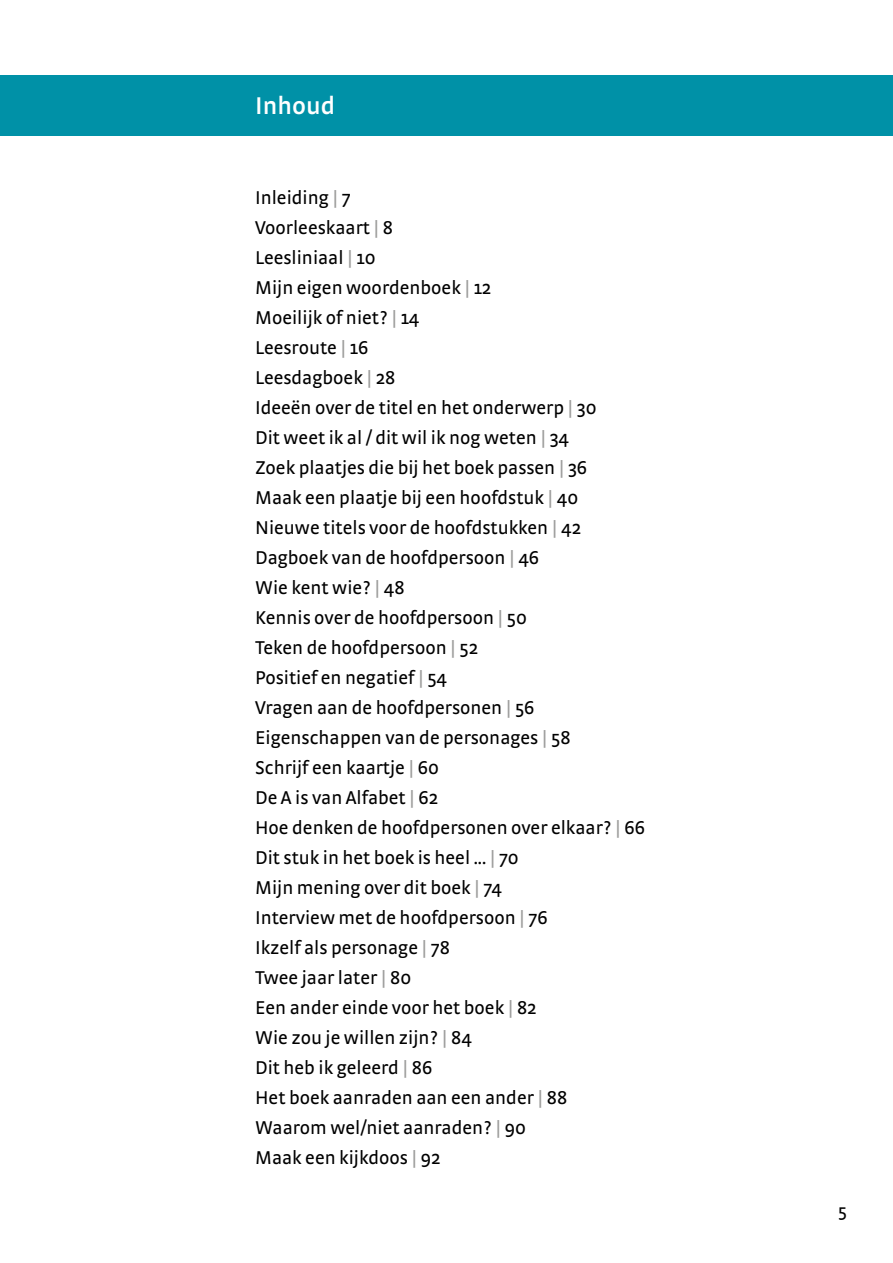
<style>
.page{position:relative;width:893px;height:1263px;background:#fff}
.page>*{position:absolute;margin:0;border:0;box-sizing:border-box;transform-origin:0 0}
.t1{font:600 25.5px "Strada OT";color:#fff}
.t2{font:19.5px/30px "Strada OT";color:#000}
.t3{font:18.6px "Strada OT";color:#000}
.s1{color:#9d9d9c}
</style>
<div class="page">
<div style="left:0;top:75px;width:893px;height:61px;background:#0091a7"></div>
<h1 class="t1" style="left:255px;top:91px;width:82px">Inhoud</h1>
<p class="t2" style="left:255px;top:183px;width:391px">Inleiding <span class="s1">|</span> 7<br>Voorleeskaart <span class="s1">|</span> 8<br>Leesliniaal <span class="s1">|</span> 10<br>Mijn eigen woordenboek <span class="s1">|</span> 12<br>Moeilijk of niet? <span class="s1">|</span> 14<br>Leesroute <span class="s1">|</span> 16<br>Leesdagboek <span class="s1">|</span> 28<br>Ideeën over de titel en het onderwerp <span class="s1">|</span> 30<br>Dit weet ik al / dit wil ik nog weten <span class="s1">|</span> 34<br>Zoek plaatjes die bij het boek passen <span class="s1">|</span> 36<br>Maak een plaatje bij een hoofdstuk <span class="s1">|</span> 40<br>Nieuwe titels voor de hoofdstukken <span class="s1">|</span> 42<br>Dagboek van de hoofdpersoon <span class="s1">|</span> 46<br>Wie kent wie? <span class="s1">|</span> 48<br>Kennis over de hoofdpersoon <span class="s1">|</span> 50<br>Teken de hoofdpersoon <span class="s1">|</span> 52<br>Positief en negatief <span class="s1">|</span> 54<br>Vragen aan de hoofdpersonen <span class="s1">|</span> 56<br>Eigenschappen van de personages <span class="s1">|</span> 58<br>Schrijf een kaartje <span class="s1">|</span> 60<br>De A is van Alfabet <span class="s1">|</span> 62<br>Hoe denken de hoofdpersonen over elkaar? <span class="s1">|</span> 66<br>Dit stuk in het boek is heel ... <span class="s1">|</span> 70<br>Mijn mening over dit boek <span class="s1">|</span> 74<br>Interview met de hoofdpersoon <span class="s1">|</span> 76<br>Ikzelf als personage <span class="s1">|</span> 78<br>Twee jaar later <span class="s1">|</span> 80<br>Een ander einde voor het boek <span class="s1">|</span> 82<br>Wie zou je willen zijn? <span class="s1">|</span> 84<br>Dit heb ik geleerd <span class="s1">|</span> 86<br>Het boek aanraden aan een ander <span class="s1">|</span> 88<br>Waarom wel/niet aanraden? <span class="s1">|</span> 90<br>Maak een kijkdoos <span class="s1">|</span> 92</p>
<p class="t3" style="left:838px;top:1200px;width:10px">5</p>
</div>
